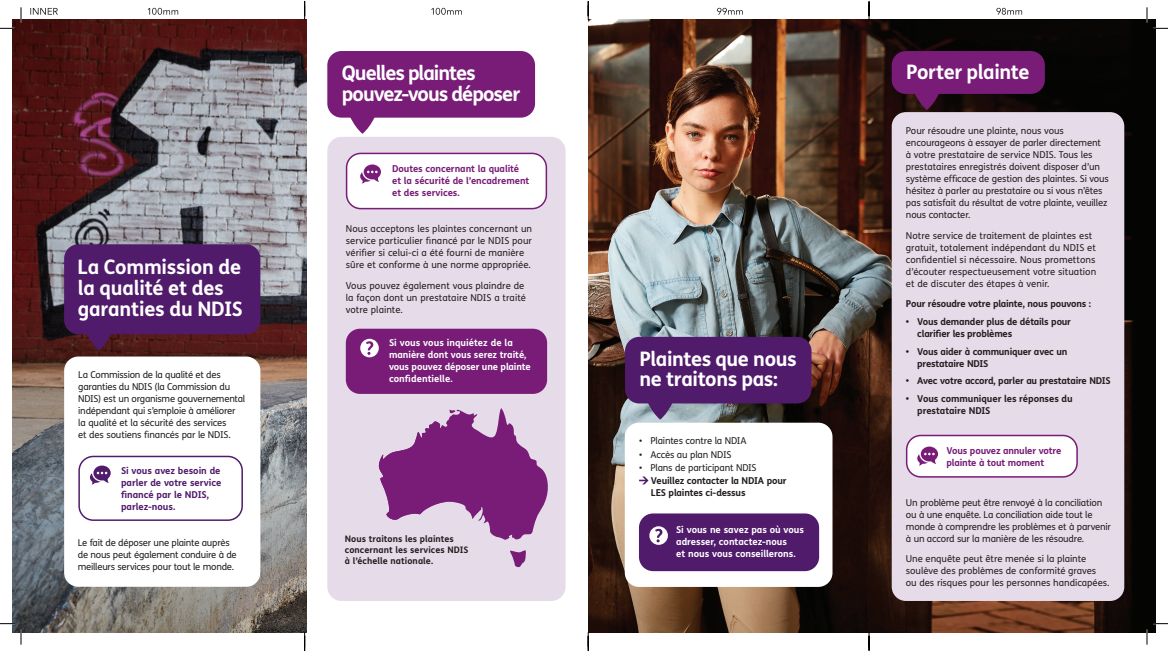
<style>
.page{position:relative;width:1168px;height:652px;background:#fff}
.page>*{position:absolute;margin:0;border:0;box-sizing:border-box;transform-origin:0 0}
.t1{font:700 20px/21px "FS Me";letter-spacing:-.02em;color:#fff}
.t2{font:700 20px/21px "FS Me";letter-spacing:-.05em;color:#fff}
.t3{font:9.5px/12px "FS Me";letter-spacing:-.01em;color:#231f20}
.t4{font:700 9.5px/12px "FS Me";letter-spacing:-.02em;color:#231f20}
.t5{font:700 9.5px/12px "FS Me";letter-spacing:-.005em;color:#fff}
.t6{font:700 9.5px/12px "FS Me";letter-spacing:-.01em;color:#781c78}
.t7{font:700 9.5px/12px "FS Me";letter-spacing:-.005em;color:#511b6c}
.t8{font:700 9px/11px "FS Me";letter-spacing:.005em;color:#231f20}
</style>
<div class="page">
<img style="left:588px;top:20px;width:567px;height:612px">
<img style="left:12px;top:20px;width:294px;height:612px">
<div style="left:891px;top:112px;width:233px;height:489px;background:#e6dbe8;border-radius:14px"></div>
<div style="left:327px;top:51px;width:208px;height:67px;background:#781c78;border-radius:14px"></div>
<svg style="left:350px;top:117px;width:25px;height:17px"></svg>
<div style="left:327px;top:137px;width:238px;height:464px;background:#e6dbe8;border-radius:14px"></div>
<svg style="left:510px;top:550px;width:16px;height:18px"></svg>
<svg style="left:378px;top:408px;width:170px;height:132px"></svg>
<div style="left:891px;top:51px;width:153px;height:43px;background:#781c78;border-radius:14px"></div>
<svg style="left:914px;top:94px;width:25px;height:16px"></svg>
<div style="left:64px;top:357px;width:196px;height:230px;background:#fff;border-radius:14px"></div>
<div style="left:64px;top:244px;width:196px;height:90px;background:#511b6c;border-radius:14px"></div>
<svg style="left:86px;top:334px;width:25px;height:16px"></svg>
<div style="left:346px;top:329px;width:201px;height:65px;background:#781c78;border-radius:14px"></div>
<div style="left:360px;top:339px;width:19px;height:18px;background:#fff;border-radius:50%"></div>
<svg style="left:366px;top:341px;width:7px;height:14px"></svg>
<div style="left:625px;top:337px;width:186px;height:66px;background:#511b6c;border-radius:14px"></div>
<svg style="left:647px;top:403px;width:25px;height:17px"></svg>
<div style="left:624px;top:423px;width:208px;height:164px;background:#fff;border-radius:14px"></div>
<div style="left:639px;top:513px;width:180px;height:58px;background:#511b6c;border-radius:14px"></div>
<svg style="left:649px;top:526px;width:19px;height:19px"></svg>
<svg style="left:655px;top:529px;width:7px;height:13px"></svg>
<svg style="left:639px;top:476px;width:9px;height:8px"></svg>
<div style="left:906px;top:435px;width:171px;height:42px;background:#fff;border-radius:14px"></div>
<div style="left:905px;top:435px;width:172px;height:43px;border:2px solid #781c78;border-radius:14px"></div>
<svg style="left:917px;top:447px;width:21px;height:19px"></svg>
<div style="left:346px;top:153px;width:200px;height:56px;background:#fff;border-radius:14px"></div>
<div style="left:346px;top:153px;width:201px;height:56px;border:2px solid #781c78;border-radius:14px"></div>
<svg style="left:360px;top:164px;width:21px;height:20px"></svg>
<div style="left:78px;top:456px;width:165px;height:65px;border:2px solid #511b6c;border-radius:14px"></div>
<svg style="left:90px;top:466px;width:21px;height:19px"></svg>
<svg style="left:148px;top:8px;width:30px;height:7px"></svg>
<svg style="left:30px;top:8px;width:28px;height:7px"></svg>
<svg style="left:431px;top:8px;width:31px;height:7px"></svg>
<svg style="left:717px;top:8px;width:25px;height:7px"></svg>
<svg style="left:996px;top:8px;width:26px;height:7px"></svg>
<svg style="left:0;top:28px;width:15px;height:1px"></svg>
<svg style="left:1152px;top:28px;width:15px;height:1px"></svg>
<svg style="left:0;top:623px;width:15px;height:1px"></svg>
<svg style="left:1152px;top:623px;width:15px;height:1px"></svg>
<svg style="left:20px;top:7px;width:2px;height:15px"></svg>
<svg style="left:20px;top:630px;width:2px;height:15px"></svg>
<svg style="left:1146px;top:7px;width:1px;height:15px"></svg>
<svg style="left:1146px;top:630px;width:1px;height:15px"></svg>
<svg style="left:304px;top:1px;width:1px;height:19px"></svg>
<svg style="left:304px;top:632px;width:1px;height:19px"></svg>
<svg style="left:587px;top:1px;width:2px;height:19px"></svg>
<svg style="left:587px;top:632px;width:2px;height:19px"></svg>
<svg style="left:868px;top:1px;width:1px;height:19px"></svg>
<svg style="left:868px;top:632px;width:1px;height:19px"></svg>
<h1 class="t1" style="left:78px;top:255px;width:167px">La Commission de la qualité et des garanties du NDIS</h1>
<p class="t3" style="left:78px;top:369px;width:168px">La Commission de la qualité et des garanties du NDIS (la Commission du NDIS) est un organisme gouvernemental indépendant qui s’emploie à améliorer la qualité et la sécurité des services<br>et des soutiens financés par le NDIS.</p>
<p class="t7" style="left:121px;top:464px;width:102px">Si vous avez besoin de parler de votre service financé par le NDIS, parlez-nous.</p>
<p class="t3" style="left:78px;top:536px;width:160px">Le fait de déposer une plainte auprès de nous peut également conduire à de meilleurs services pour tout le monde.</p>
<h1 class="t2" style="left:342px;top:62px;width:180px">Quelles plaintes pouvez-vous déposer</h1>
<p class="t6" style="left:392px;top:162px;width:139px">Doutes concernant la qualité et la sécurité de l’encadrement et des services.</p>
<p class="t3" style="left:346px;top:223px;width:188px">Nous acceptons les plaintes concernant un service particulier financé par le NDIS pour vérifier si celui-ci a été fourni de manière sûre et conforme à une norme appropriée.</p>
<p class="t3" style="left:346px;top:279px;width:182px">Vous pouvez également vous plaindre de la façon dont un prestataire NDIS a traité votre plainte.</p>
<p class="t5" style="left:389px;top:336px;width:143px">Si vous vous inquiétez de la manière dont vous serez traité, vous pouvez déposer une plainte confidentielle.</p>
<p class="t8" style="left:345px;top:533px;width:125px">Nous traitons les plaintes concernant les services NDIS à l’échelle nationale.</p>
<h1 class="t1" style="left:639px;top:348px;width:159px;line-height:20px">Plaintes que nous ne traitons pas:</h1>
<p class="t3" style="left:639px;top:435px;width:109px">• Plaintes contre la NDIA</p>
<p class="t3" style="left:639px;top:448px;width:94px">• Accès au plan NDIS</p>
<p class="t3" style="left:639px;top:461px;width:119px">• Plans de participant NDIS</p>
<p class="t4" style="left:651px;top:475px;width:137px">Veuillez contacter la NDIA pour<br>LES plaintes ci-dessus</p>
<p class="t5" style="left:676px;top:523px;width:129px">Si vous ne savez pas où vous adresser, contactez-nous<br>et nous vous conseillerons.</p>
<h1 class="t1" style="left:906px;top:61px;width:125px">Porter plainte</h1>
<p class="t3" style="left:905px;top:125px;width:204px">Pour résoudre une plainte, nous vous encourageons à essayer de parler directement<br>à votre prestataire de service NDIS. Tous les prestataires enregistrés doivent disposer d’un système efficace de gestion des plaintes. Si vous hésitez à parler au prestataire ou si vous n’êtes pas satisfait du résultat de votre plainte, veuillez nous contacter.</p>
<p class="t3" style="left:905px;top:229px;width:192px">Notre service de traitement de plaintes est gratuit, totalement indépendant du NDIS et confidentiel si nécessaire. Nous promettons d’écouter respectueusement votre situation et de discuter des étapes à venir.</p>
<p class="t4" style="left:905px;top:297px;width:187px">Pour résoudre votre plainte, nous pouvons :</p>
<p class="t4" style="left:917px;top:315px;width:155px;text-indent:-11px">• Vous demander plus de détails pour clarifier les problèmes</p>
<p class="t4" style="left:917px;top:345px;width:151px;text-indent:-11px">• Vous aider à communiquer avec un prestataire NDIS</p>
<p class="t4" style="left:905px;top:374px;width:206px">• Avec votre accord, parler au prestataire NDIS</p>
<p class="t4" style="left:917px;top:392px;width:157px;text-indent:-11px">• Vous communiquer les réponses du prestataire NDIS</p>
<p class="t6" style="left:946px;top:444px;width:116px">Vous pouvez annuler votre plainte à tout moment</p>
<p class="t3" style="left:905px;top:496px;width:207px">Un problème peut être renvoyé à la conciliation ou à une enquête. La conciliation aide tout le monde à comprendre les problèmes et à parvenir à un accord sur la manière de les résoudre.</p>
<p class="t3" style="left:905px;top:553px;width:205px">Une enquête peut être menée si la plainte soulève des problèmes de conformité graves ou des risques pour les personnes handicapées.</p>
</div>
